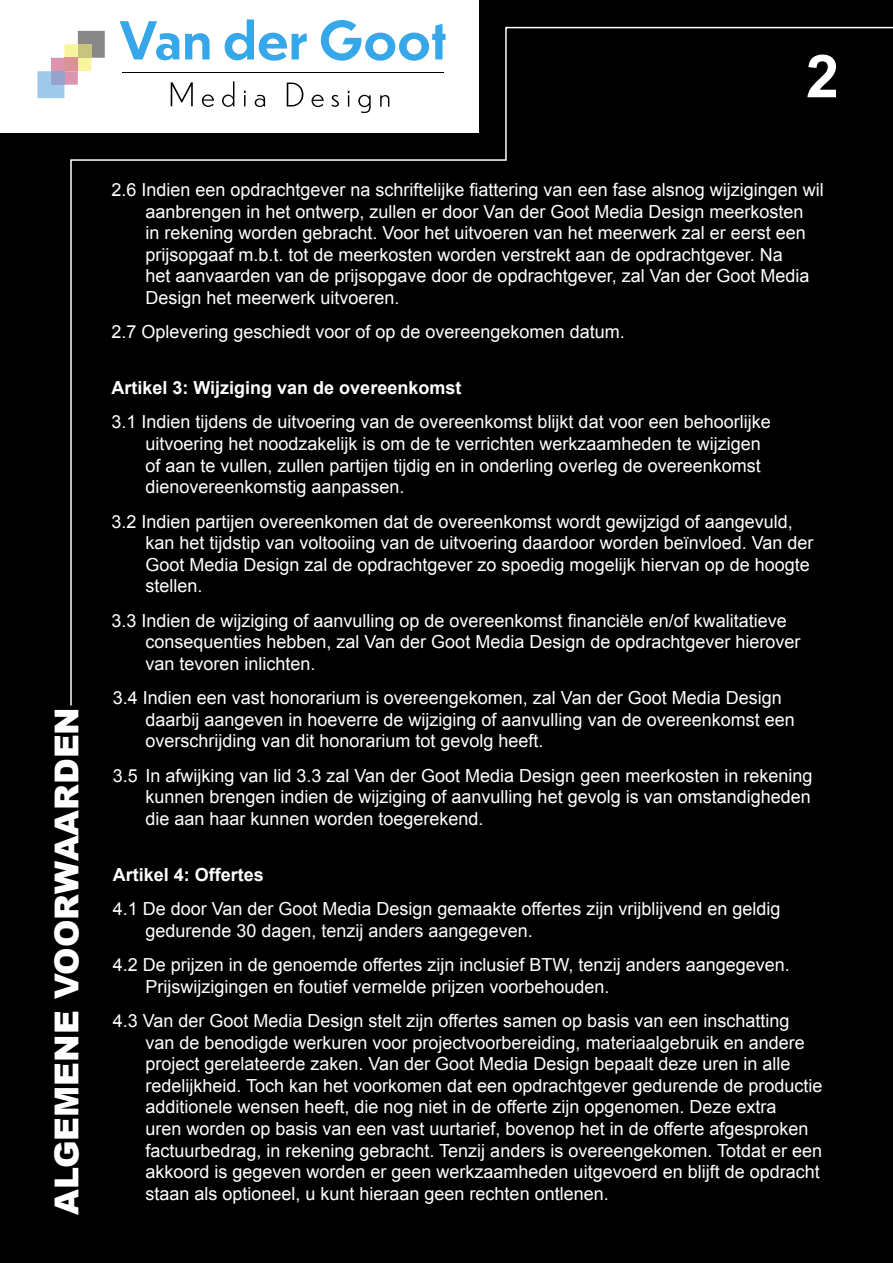
<style>
.page{position:relative;width:893px;height:1263px;background:#000}
.page>*{position:absolute;margin:0;border:0;box-sizing:border-box;transform-origin:0 0}
.t1{font:700 59.4px "Arial";color:#fff}
.t2{font:900 33px "Arial";color:#fff}
.t3{font:18px/21.6px "Arial";color:#fff}
.t4{font:700 18px "Arial";color:#fff}
</style>
<div class="page">
<div style="left:0;top:0;width:478px;height:132px;background:#fff"></div>
<svg style="left:37px;top:44px;width:32px;height:54px"></svg>
<div style="left:51px;top:71px;width:13px;height:14px;background:#96a3cb"></div>
<svg style="left:120px;top:21px;width:37px;height:5px"></svg>
<svg style="left:246px;top:19px;width:8px;height:7px"></svg>
<svg style="left:327px;top:20px;width:116px;height:6px"></svg>
<svg style="left:69px;top:26px;width:824px;height:680px"></svg>
<h1 class="t1" style="left:806px;top:37px;width:35px">2</h1>
<h2 class="t2" style="left:43px;top:1215px;width:509px;rotate:-90deg">ALGEMENE VOORWAARDEN</h2>
<p class="t3" style="left:145px;top:179px;width:680px;text-indent:-34px">2.6 Indien een opdrachtgever na schriftelijke fiattering van een fase alsnog wijzigingen wil aanbrengen in het ontwerp, zullen er door Van der Goot Media Design meerkosten<br>in rekening worden gebracht. Voor het uitvoeren van het meerwerk zal er eerst een prijsopgaaf m.b.t. tot de meerkosten worden verstrekt aan de opdrachtgever. Na<br>het aanvaarden van de prijsopgave door de opdrachtgever, zal Van der Goot Media Design het meerwerk uitvoeren.</p>
<p class="t3" style="left:111px;top:321px;width:515px">2.7 Oplevering geschiedt voor of op de overeengekomen datum.</p>
<p class="t4" style="left:111px;top:376px;width:351px">Artikel 3: Wijziging van de overeenkomst</p>
<p class="t3" style="left:145px;top:411px;width:627px;text-indent:-34px">3.1 Indien tijdens de uitvoering van de overeenkomst blijkt dat voor een behoorlijke uitvoering het noodzakelijk is om de te verrichten werkzaamheden te wijzigen of aan te vullen, zullen partijen tijdig en in onderling overleg de overeenkomst dienovereenkomstig aanpassen.</p>
<p class="t3" style="left:145px;top:511px;width:670px;text-indent:-34px">3.2 Indien partijen overeenkomen dat de overeenkomst wordt gewijzigd of aangevuld, kan het tijdstip van voltooiing van de uitvoering daardoor worden beïnvloed. Van der Goot Media Design zal de opdrachtgever zo spoedig mogelijk hiervan op de hoogte stellen.</p>
<p class="t3" style="left:145px;top:610px;width:657px;text-indent:-34px">3.3 Indien de wijziging of aanvulling op de overeenkomst financiële en/of kwalitatieve consequenties hebben, zal Van der Goot Media Design de opdrachtgever hierover van tevoren inlichten.</p>
<p class="t3" style="left:145px;top:687px;width:651px;text-indent:-33px">3.4 Indien een vast honorarium is overeengekomen, zal Van der Goot Media Design daarbij aangeven in hoeverre de wijziging of aanvulling van de overeenkomst een overschrijding van dit honorarium tot gevolg heeft.</p>
<p class="t3" style="left:145px;top:765px;width:668px;text-align:justify;text-indent:-33px">3.5 In afwijking van lid 3.3 zal Van der Goot Media Design geen meerkosten in rekening kunnen brengen indien de wijziging of aanvulling het gevolg is van omstandigheden die aan haar kunnen worden toegerekend.</p>
<p class="t4" style="left:113px;top:862px;width:153px">Artikel 4: Offertes</p>
<p class="t3" style="left:145px;top:898px;width:636px;text-indent:-33px">4.1 De door Van der Goot Media Design gemaakte offertes zijn vrijblijvend en geldig gedurende 30 dagen, tenzij anders aangegeven.</p>
<p class="t3" style="left:145px;top:954px;width:646px;text-indent:-33px">4.2 De prijzen in de genoemde offertes zijn inclusief BTW, tenzij anders aangegeven.<br>Prijswijzigingen en foutief vermelde prijzen voorbehouden.</p>
<p class="t3" style="left:145px;top:1010px;width:679px;text-indent:-33px">4.3 Van der Goot Media Design stelt zijn offertes samen op basis van een inschatting van de benodigde werkuren voor projectvoorbereiding, materiaalgebruik en andere project gerelateerde zaken. Van der Goot Media Design bepaalt deze uren in alle redelijkheid. Toch kan het voorkomen dat een opdrachtgever gedurende de productie additionele wensen heeft, die nog niet in de offerte zijn opgenomen. Deze extra<br>uren worden op basis van een vast uurtarief, bovenop het in de offerte afgesproken factuurbedrag, in rekening gebracht. Tenzij anders is overeengekomen. Totdat er een akkoord is gegeven worden er geen werkzaamheden uitgevoerd en blijft de opdracht staan als optioneel, u kunt hieraan geen rechten ontlenen.</p>
</div>
